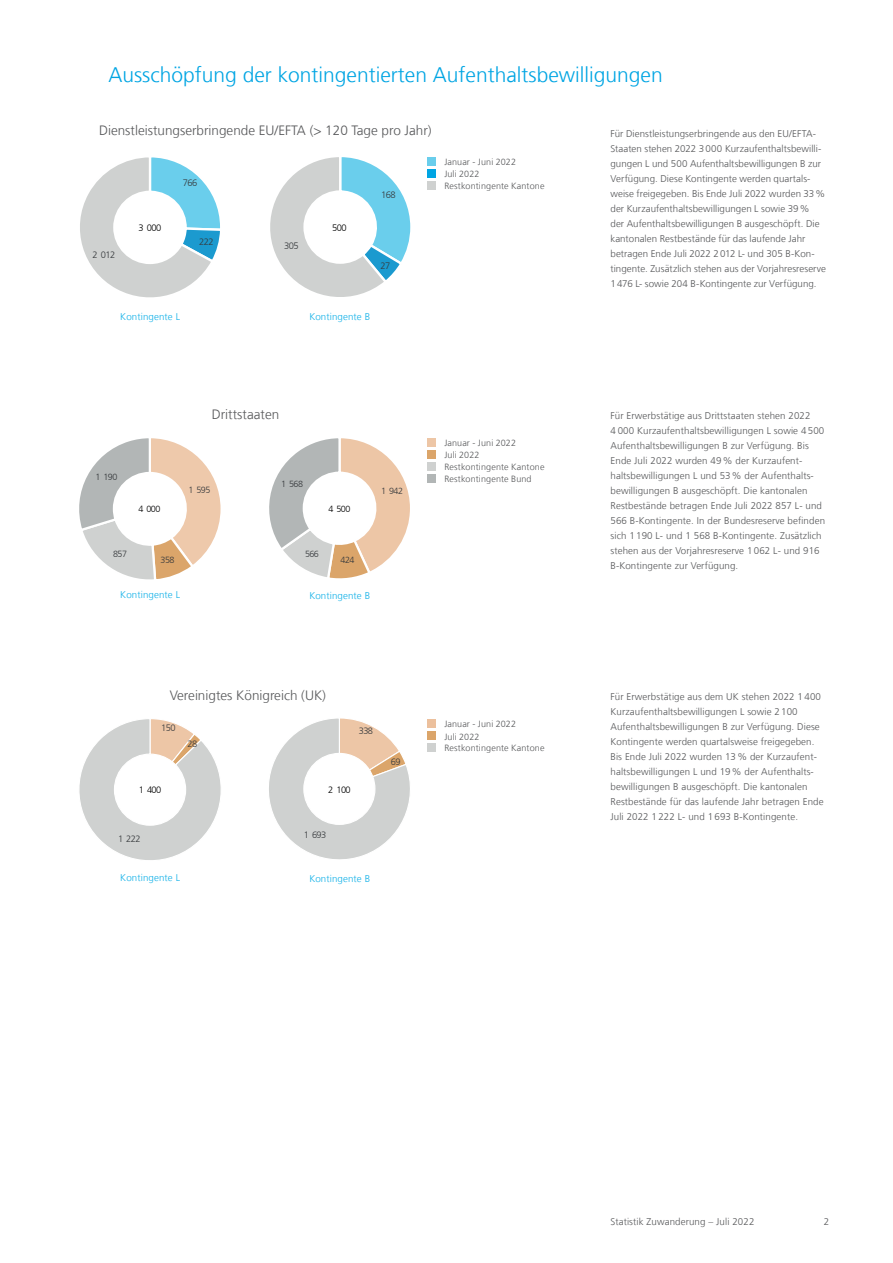
<style>
.page{position:relative;width:893px;height:1263px;background:#fff}
.page>*{position:absolute;margin:0;border:0;box-sizing:border-box;transform-origin:0 0}
.Titel_Grafik{font:300 21px "Frutiger LT Com";color:#00a5e3}
.Untertitel{font:300 13.5px "Frutiger LT Com";color:#57585a}
.Lauftext{font:300 9.75px/15px "Frutiger LT Com";letter-spacing:.01em;color:#57585a}
.Lauftext-2{font:300 9.75px "Frutiger LT Com";letter-spacing:.01em;color:#13b1e8}
.t1{font:300 9.3px "Frutiger LT Com";letter-spacing:-.055em;color:#36393c}
.t2{font:300 9.3px "Frutiger LT Com";letter-spacing:-.055em;color:#000001}
.Untertitel_03{font:300 9px "Frutiger LT Com";letter-spacing:.015em;color:#57585a}
.t3{font:300 9px "Frutiger LT Com";letter-spacing:-.055em;color:#36393c}
.t4{font:300 9px "Frutiger LT Com";color:#000001}
.t5{font:300 8.85px "Frutiger LT Com";letter-spacing:-.055em;color:#36393c}
.t6{font:300 8.85px "Frutiger LT Com";color:#000001}
</style>
<div class="page">
<svg style="left:80px;top:157px;width:140px;height:141px"></svg>
<svg style="left:270px;top:157px;width:141px;height:140px"></svg>
<svg style="left:79px;top:438px;width:142px;height:142px"></svg>
<svg style="left:269px;top:438px;width:141px;height:141px"></svg>
<svg style="left:79px;top:719px;width:142px;height:141px"></svg>
<svg style="left:269px;top:718px;width:141px;height:142px"></svg>
<div style="left:427px;top:438px;width:9px;height:8px;background:#edc6a6"></div>
<div style="left:427px;top:450px;width:9px;height:8px;background:#dba56a"></div>
<div style="left:427px;top:462px;width:9px;height:8px;background:#cfd1d0"></div>
<div style="left:427px;top:474px;width:9px;height:8px;background:#b2b6b6"></div>
<div style="left:427px;top:719px;width:9px;height:9px;background:#ecc09d"></div>
<div style="left:427px;top:731px;width:9px;height:9px;background:#dba56a"></div>
<div style="left:427px;top:743px;width:9px;height:9px;background:#cfd1d0"></div>
<div style="left:427px;top:157px;width:9px;height:8px;background:#6aceec"></div>
<div style="left:427px;top:169px;width:9px;height:8px;background:#00a5e3"></div>
<div style="left:427px;top:181px;width:9px;height:8px;background:#cfd1d0"></div>
<p class="Titel_Grafik" style="left:108px;top:62px;width:556px">Ausschöpfung der kontingentierten Aufenthaltsbewilligungen</p>
<p class="Untertitel" style="left:99px;top:122px;width:334px">Dienstleistungserbringende EU/EFTA (&gt; 120 Tage pro Jahr)</p>
<p class="t1" style="left:93px;top:250px;width:24px">2 012</p>
<p class="t2" style="left:139px;top:223px;width:24px">3 000</p>
<p class="t1" style="left:183px;top:178px;width:16px">766</p>
<p class="t1" style="left:199px;top:237px;width:16px">222</p>
<p class="t1" style="left:284px;top:240px;width:16px">305</p>
<p class="t2" style="left:332px;top:222px;width:16px">500</p>
<p class="t1" style="left:381px;top:190px;width:16px">168</p>
<p class="t1" style="left:381px;top:260px;width:11px">27</p>
<p class="Untertitel_03" style="left:444px;top:157px;width:73px">Januar - Juni 2022</p>
<p class="Untertitel_03" style="left:444px;top:169px;width:37px">Juli 2022</p>
<p class="Untertitel_03" style="left:444px;top:181px;width:102px">Restkontingente Kantone</p>
<p class="Lauftext-2" style="left:120px;top:311px;width:61px">Kontingente L</p>
<p class="Lauftext-2" style="left:309px;top:311px;width:62px">Kontingente B</p>
<p class="Untertitel" style="left:212px;top:407px;width:69px">Drittstaaten</p>
<p class="t3" style="left:96px;top:472px;width:23px">1 190</p>
<p class="t3" style="left:189px;top:484px;width:23px">1 595</p>
<p class="t5" style="left:281px;top:479px;width:23px">1 568</p>
<p class="t5" style="left:381px;top:486px;width:23px">1 942</p>
<p class="Untertitel_03" style="left:444px;top:438px;width:73px">Januar - Juni 2022</p>
<p class="Untertitel_03" style="left:444px;top:450px;width:37px">Juli 2022</p>
<p class="Untertitel_03" style="left:444px;top:462px;width:102px">Restkontingente Kantone</p>
<p class="Untertitel_03" style="left:444px;top:474px;width:89px">Restkontingente Bund</p>
<p class="t4" style="left:139px;top:504px;width:23px">4 000</p>
<p class="t6" style="left:329px;top:504px;width:23px">4 500</p>
<p class="t3" style="left:113px;top:548px;width:15px">857</p>
<p class="t3" style="left:161px;top:554px;width:15px">358</p>
<p class="t5" style="left:305px;top:549px;width:15px">566</p>
<p class="t5" style="left:341px;top:555px;width:15px">424</p>
<p class="Lauftext-2" style="left:120px;top:589px;width:61px">Kontingente L</p>
<p class="Lauftext-2" style="left:309px;top:590px;width:62px">Kontingente B</p>
<p class="Untertitel" style="left:170px;top:688px;width:158px">Vereinigtes Königreich (UK)</p>
<p class="t1" style="left:161px;top:722px;width:16px">150</p>
<p class="t1" style="left:187px;top:738px;width:11px">28</p>
<p class="t1" style="left:359px;top:725px;width:16px">338</p>
<p class="t2" style="left:139px;top:785px;width:24px">1 400</p>
<p class="t1" style="left:118px;top:834px;width:24px">1 222</p>
<p class="t2" style="left:328px;top:784px;width:24px">2 100</p>
<p class="t1" style="left:304px;top:829px;width:24px">1 693</p>
<p class="Lauftext-2" style="left:120px;top:872px;width:61px">Kontingente L</p>
<p class="Lauftext-2" style="left:309px;top:873px;width:62px">Kontingente B</p>
<p class="t1" style="left:391px;top:756px;width:11px">69</p>
<p class="Untertitel_03" style="left:444px;top:719px;width:73px">Januar - Juni 2022</p>
<p class="Untertitel_03" style="left:444px;top:731px;width:37px">Juli 2022</p>
<p class="Untertitel_03" style="left:444px;top:743px;width:102px">Restkontingente Kantone</p>
<p class="Lauftext" style="left:610px;top:127px;width:217px">Für Dienstleistungserbringende aus den EU/EFTA-Staaten stehen 2022 3 000 Kurzaufenthaltsbewilli&shy;gungen L und 500 Aufenthaltsbewilligungen B zur Verfügung. Diese Kontingente werden quartals&shy;weise freigegeben. Bis Ende Juli 2022 wurden 33% der Kurzaufenthaltsbewilligungen L sowie 39 %<br>der Aufenthaltsbewilligungen B ausgeschöpft. Die kantonalen Restbestände für das laufende Jahr betragen Ende Juli 2022 2 012 L- und 305 B-Kon&shy;tingente. Zusätzlich stehen aus der Vorjahresreserve 1 476 L- sowie 204 B-Kontingente zur Verfügung.</p>
<p class="Lauftext" style="left:610px;top:409px;width:216px">Für Erwerbstätige aus Drittstaaten stehen 2022<br>4 000 Kurzaufenthaltsbewilligungen L sowie 4 500<br>Aufenthaltsbewilligungen B zur Verfügung. Bis Ende Juli 2022 wurden 49 % der Kurzaufent&shy;haltsbewilligungen L und 53 % der Aufenthalts&shy;bewilligungen B ausgeschöpft. Die kantonalen Restbestände betragen Ende Juli 2022 857 L- und 566 B-Kontingente. In der Bundesreserve befinden sich 1 190 L- und 1 568 B-Kontingente. Zusätzlich stehen aus der Vorjahresreserve 1 062 L- und 916<br>B-Kontingente zur Verfügung.</p>
<p class="Lauftext" style="left:610px;top:689px;width:215px">Für Erwerbstätige aus dem UK stehen 2022 1 400<br>Kurzaufenthaltsbewilligungen L sowie 2 100<br>Aufenthaltsbewilligungen B zur Verfügung. Diese Kontingente werden quartalsweise freigegeben.<br>Bis Ende Juli 2022 wurden 13% der Kurzaufent&shy;haltsbewilligungen L und 19 % der Aufenthalts&shy;bewilligungen B ausgeschöpft. Die kantonalen Restbestände für das laufende Jahr betragen Ende Juli 2022 1 222 L- und 1 693 B-Kontingente.</p>
<p class="Lauftext" style="left:610px;top:1215px;width:145px">Statistik Zuwanderung – Juli 2022</p>
<p class="Lauftext" style="left:824px;top:1215px;width:7px">2</p>
</div>
